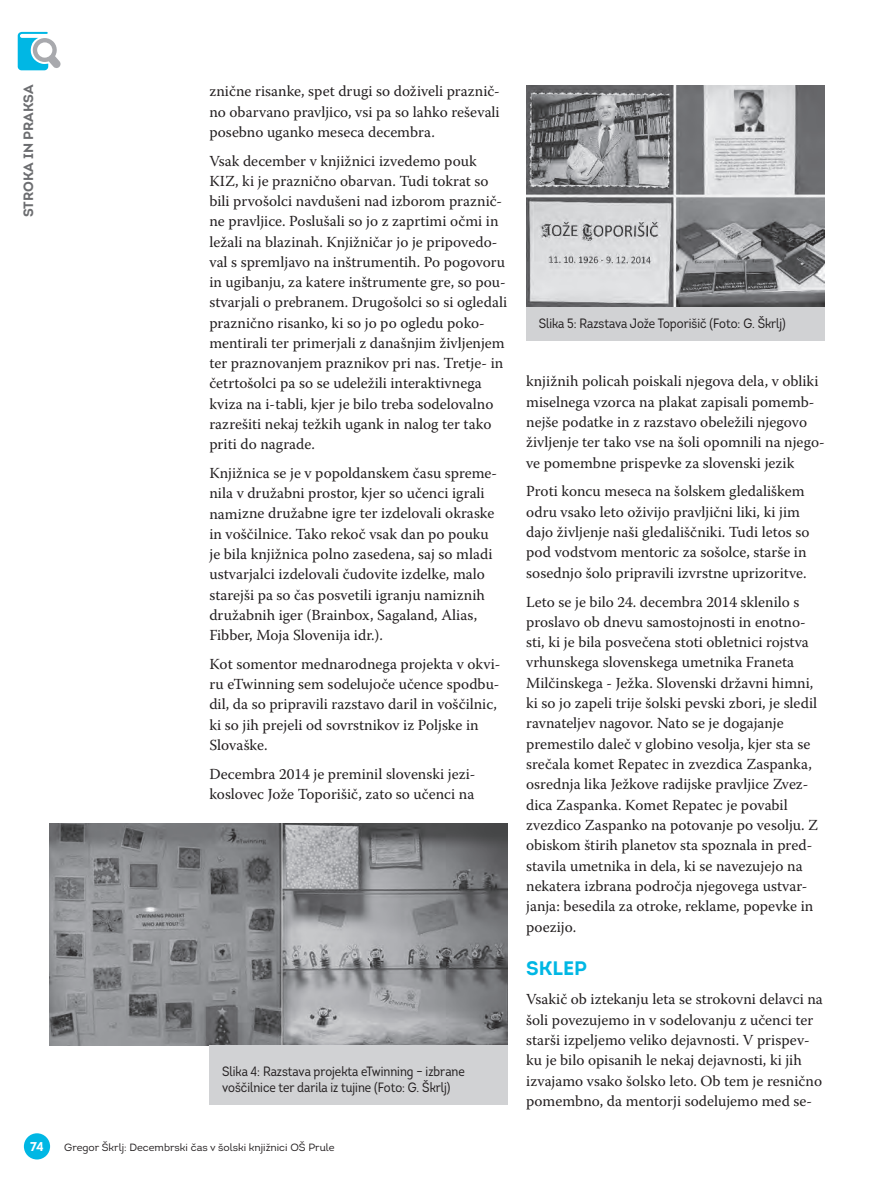
<style>
.page{position:relative;width:893px;height:1191px;background:#fff}
.page>*{position:absolute;margin:0;border:0;box-sizing:border-box;transform-origin:0 0}
.t1{font:700 19.5px "Intro";color:#00b7e4}
.t2{font:15.3px/20.2px "Warnock Pro";color:#231f20}
.t3{font:13.5px/16.5px "Intro Cond";color:#231f20}
.t4{font:700 13.5px "Intro";color:#6c6d70}
.t5{font:700 12.75px "Intro";color:#fff}
.t6{font:10.5px "Intro";color:#231f20}
</style>
<div class="page">
<div style="left:24px;top:1133px;width:26px;height:26px;background:#00b7e4;border-radius:50%"></div>
<svg style="left:18px;top:32px;width:43px;height:38px"></svg>
<div style="left:526px;top:85px;width:299px;height:255px;background:#d1d2d4"></div>
<img style="left:526px;top:85px;width:299px;height:222px">
<img style="left:50px;top:824px;width:458px;height:221px">
<div style="left:209px;top:1045px;width:299px;height:60px;background:#d1d2d4"></div>
<p class="t4" style="left:20px;top:217px;width:134px;rotate:-90deg">STROKA IN PRAKSA</p>
<p class="t5" style="left:30px;top:1137px;width:15px">74</p>
<p class="t2" style="left:209px;top:81px;width:292px;text-align:justify">znične risanke, spet drugi so doživeli praznič&shy;no obarvano pravljico, vsi pa so lahko reševali posebno uganko meseca decembra.</p>
<p class="t2" style="left:209px;top:150px;width:299px">Vsak december v knjižnici izvedemo pouk KIZ, ki je praznično obarvan. Tudi tokrat so bili prvošolci navdušeni nad izborom praznič&shy;ne pravljice. Poslušali so jo z zaprtimi očmi in ležali na blazinah. Knjižničar jo je pripovedo&shy;val s spremljavo na inštrumentih. Po pogovoru in ugibanju, za katere inštrumente gre, so pou&shy;stvarjali o prebranem. Drugošolci so si ogledali praznično risanko, ki so jo po ogledu poko&shy;mentirali ter primerjali z današnjim življenjem ter praznovanjem praznikov pri nas. Tretje- in četrtošolci pa so se udeležili interaktivnega kviza na i-tabli, kjer je bilo treba sodelovalno razrešiti nekaj težkih ugank in nalog ter tako priti do nagrade.</p>
<p class="t2" style="left:209px;top:462px;width:289px">Knjižnica se je v popoldanskem času spreme&shy;nila v družabni prostor, kjer so učenci igrali namizne družabne igre ter izdelovali okraske in voščilnice. Tako rekoč vsak dan po pouku je bila knjižnica polno zasedena, saj so mladi ustvarjalci izdelovali čudovite izdelke, malo starejši pa so čas posvetili igranju namiznih družabnih iger (Brainbox, Sagaland, Alias, Fibber, Moja Slovenija idr.).</p>
<p class="t2" style="left:209px;top:653px;width:292px">Kot somentor mednarodnega projekta v okvi&shy;ru eTwinning sem sodelujoče učence spodbu&shy;dil, da so pripravili razstavo daril in voščilnic, ki so jih prejeli od sovrstnikov iz Poljske in Slovaške.</p>
<p class="t2" style="left:209px;top:763px;width:267px">Decembra 2014 je preminil slovenski jezi&shy;koslovec Jože Toporišič, zato so učenci na</p>
<p class="t3" style="left:222px;top:1062px;width:244px">Slika 4: Razstava projekta eTwinning – izbrane voščilnice ter darila iz tujine (Foto: G. Škrlj)</p>
<p class="t6" style="left:64px;top:1140px;width:272px">Gregor Škrlj: Decembrski čas v šolski knjižnici OŠ Prule</p>
<p class="t3" style="left:539px;top:315px;width:249px">Slika 5: Razstava Jože Toporišič (Foto: G. Škrlj)</p>
<p class="t2" style="left:526px;top:371px;width:300px">knjižnih policah poiskali njegova dela, v obliki miselnega vzorca na plakat zapisali pomemb&shy;nejše podatke in z razstavo obeležili njegovo življenje ter tako vse na šoli opomnili na njego&shy;ve pomembne prispevke za slovenski jezik</p>
<p class="t2" style="left:526px;top:481px;width:285px">Proti koncu meseca na šolskem gledališkem odru vsako leto oživijo pravljični liki, ki jim dajo življenje naši gledališčniki. Tudi letos so pod vodstvom mentoric za sošolce, starše in sosednjo šolo pripravili izvrstne uprizoritve.</p>
<p class="t2" style="left:526px;top:591px;width:293px">Leto se je bilo 24. decembra 2014 sklenilo s proslavo ob dnevu samostojnosti in enotno&shy;sti, ki je bila posvečena stoti obletnici rojstva vrhunskega slovenskega umetnika Franeta Milčinskega - Ježka. Slovenski državni himni, ki so jo zapeli trije šolski pevski zbori, je sledil ravnateljev nagovor. Nato se je dogajanje premestilo daleč v globino vesolja, kjer sta se srečala komet Repatec in zvezdica Zaspanka, osrednja lika Ježkove radijske pravljice Zvez&shy;dica Zaspanka. Komet Repatec je povabil zvezdico Zaspanko na potovanje po vesolju. Z obiskom štirih planetov sta spoznala in pred&shy;stavila umetnika in dela, ki se navezujejo na nekatera izbrana področja njegovega ustvar&shy;janja: besedila za otroke, reklame, popevke in poezijo.</p>
<p class="t1" style="left:526px;top:956px;width:62px">Sklep</p>
<p class="t2" style="left:526px;top:989px;width:298px">Vsakič ob iztekanju leta se strokovni delavci na šoli povezujemo in v sodelovanju z učenci ter starši izpeljemo veliko dejavnosti. V prispev&shy;ku je bilo opisanih le nekaj dejavnosti, ki jih izvajamo vsako šolsko leto. Ob tem je resnično pomembno, da mentorji sodelujemo med se-</p>
</div>
